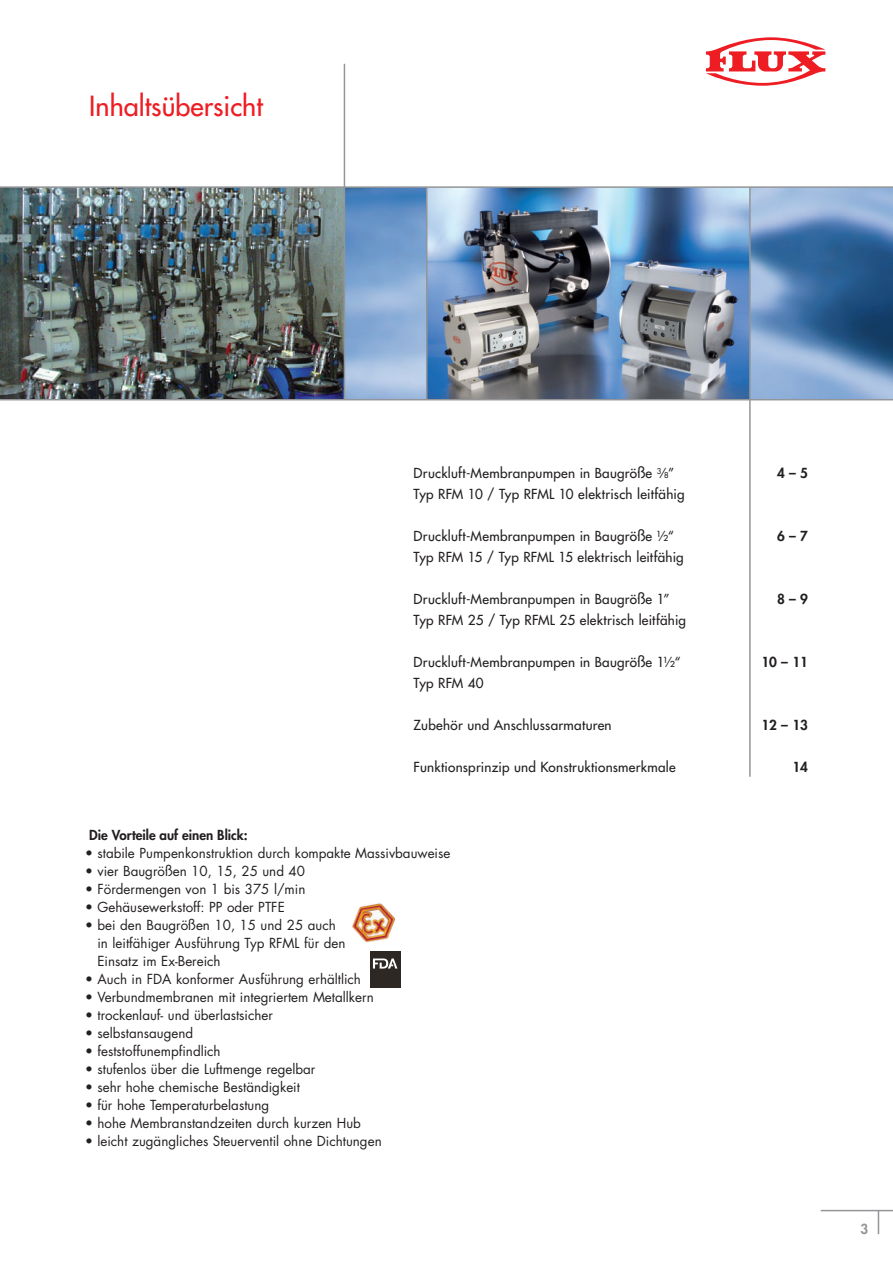
<style>
.page{position:relative;width:893px;height:1263px;background:#fff}
.page>*{position:absolute;margin:0;border:0;box-sizing:border-box;transform-origin:0 0}
.Headline_dt__18_pt_Z{font:500 27px "Futura Std";color:#ee1d23}
.t1{font:13.5px/18px "Futura Std";color:#231f20}
.Copy_dt__9_pt_ZAB_10{font:500 13.5px/21px "Futura Std";letter-spacing:.02em;color:#231f20}
.Head_Tabellen{font:800 13.5px "Futura Std";color:#231f20}
.t2{font:800 13.5px "Futura Std";color:#939598}
.s1{font-size:7.8px}
</style>
<div class="page">
<svg style="left:706px;top:37px;width:119px;height:49px"></svg>
<svg style="left:878px;top:1211px;width:1px;height:23px"></svg>
<hr style="left:821px;top:1210px;width:72px;height:1px;background:#939598">
<img style="left:345px;top:188px;width:548px;height:211px">
<img style="left:0;top:188px;width:344px;height:211px">
<hr style="left:344px;top:64px;width:1px;height:336px;background:#939598">
<img style="left:427px;top:188px;width:322px;height:211px">
<hr style="left:749px;top:187px;width:2px;height:590px;background:#939598">
<hr style="left:426px;top:187px;width:1px;height:213px;background:#939598">
<hr style="left:0;top:399px;width:893px;height:1px;background:#939598">
<hr style="left:0;top:186px;width:893px;height:2px;background:#939598">
<img style="left:352px;top:903px;width:44px;height:40px">
<div style="left:370px;top:951px;width:30px;height:36px;background:#2d2824"></div>
<svg style="left:373px;top:958px;width:24px;height:10px"></svg>
<p class="Headline_dt__18_pt_Z" style="left:89px;top:89px;width:175px">Inhaltsübersicht</p>
<p class="Copy_dt__9_pt_ZAB_10" style="left:414px;top:463px;width:272px">Druckluft-Membranpumpen in Baugröße <sup>3</sup>∕<span class="s1">8</span>”<br>Typ RFM 10 / Typ RFML 10 elektrisch leitfähig</p>
<p class="Copy_dt__9_pt_ZAB_10" style="left:414px;top:526px;width:272px">Druckluft-Membranpumpen in Baugröße ½“<br>Typ RFM 15 / Typ RFML 15 elektrisch leitfähig</p>
<p class="Copy_dt__9_pt_ZAB_10" style="left:414px;top:589px;width:274px">Druckluft-Membranpumpen in Baugröße 1”<br>Typ RFM 25 / Typ RFML 25 elektrisch leitfähig</p>
<p class="Copy_dt__9_pt_ZAB_10" style="left:414px;top:652px;width:268px">Druckluft-Membranpumpen in Baugröße 1½“<br>Typ RFM 40</p>
<p class="Copy_dt__9_pt_ZAB_10" style="left:414px;top:715px;width:200px">Zubehör und Anschlussarmaturen</p>
<p class="Copy_dt__9_pt_ZAB_10" style="left:414px;top:757px;width:264px">Funktionsprinzip und Konstruktionsmerkmale</p>
<p class="Head_Tabellen" style="left:89px;top:826px;width:160px">Die Vorteile auf einen Blick:</p>
<p class="t1" style="left:85px;top:844px;width:367px">• stabile Pumpenkonstruktion durch kompakte Massivbauweise</p>
<p class="t1" style="left:85px;top:862px;width:222px">• vier Baugrößen 10, 15, 25 und 40</p>
<p class="t1" style="left:85px;top:880px;width:222px">• Fördermengen von 1 bis 375 l/min</p>
<p class="t1" style="left:85px;top:898px;width:201px">• Gehäusewerkstoff: PP oder PTFE</p>
<p class="t1" style="left:97px;top:916px;width:249px;text-indent:-12px">• bei den Baugrößen 10, 15 und 25 auch in leitfähiger Ausführung Typ RFML für den<br>Einsatz im Ex-Bereich</p>
<p class="t1" style="left:85px;top:970px;width:277px">• Auch in FDA konformer Ausführung erhältlich</p>
<p class="t1" style="left:85px;top:988px;width:290px">• Verbundmembranen mit integriertem Metallkern</p>
<p class="t1" style="left:85px;top:1006px;width:189px">• trockenlauf- und überlastsicher</p>
<p class="t1" style="left:85px;top:1024px;width:110px">• selbstansaugend</p>
<p class="t1" style="left:85px;top:1042px;width:137px">• feststoffunempfindlich</p>
<p class="t1" style="left:85px;top:1060px;width:232px">• stufenlos über die Luftmenge regelbar</p>
<p class="t1" style="left:85px;top:1078px;width:216px">• sehr hohe chemische Beständigkeit</p>
<p class="t1" style="left:85px;top:1096px;width:186px">• für hohe Temperaturbelastung</p>
<p class="t1" style="left:85px;top:1114px;width:277px">• hohe Membranstandzeiten durch kurzen Hub</p>
<p class="t1" style="left:85px;top:1132px;width:298px">• leicht zugängliches Steuerventil ohne Dichtungen</p>
<p class="Head_Tabellen" style="left:777px;top:464px;width:32px">4 – 5</p>
<p class="Head_Tabellen" style="left:777px;top:527px;width:32px">6 – 7</p>
<p class="Head_Tabellen" style="left:777px;top:590px;width:32px">8 – 9</p>
<p class="Head_Tabellen" style="left:761px;top:653px;width:48px">10 – 11</p>
<p class="Head_Tabellen" style="left:761px;top:716px;width:48px">12 – 13</p>
<p class="Head_Tabellen" style="left:792px;top:758px;width:17px">14</p>
<p class="t2" style="left:860px;top:1220px;width:9px">3</p>
</div>
